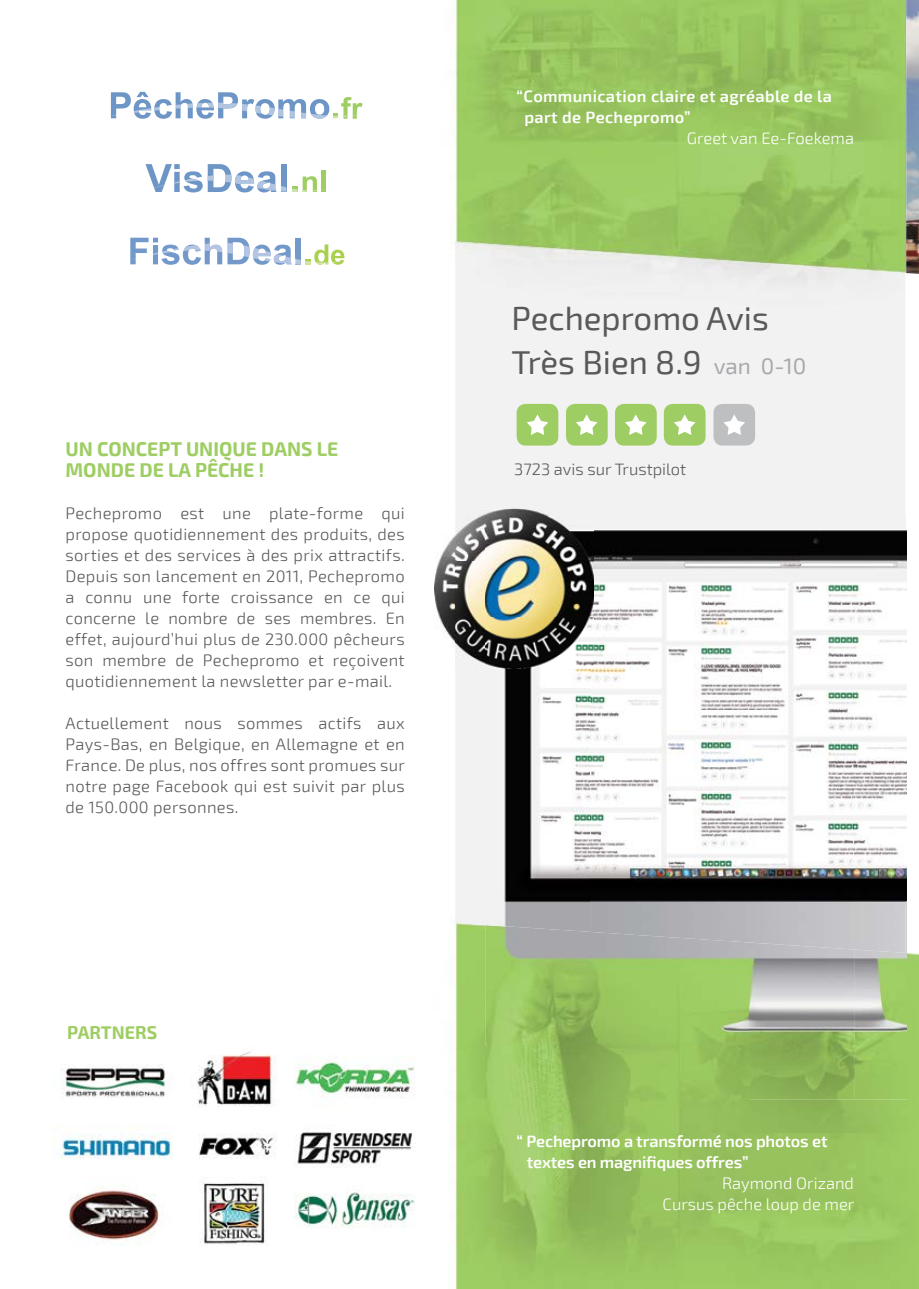
<style>
.page{position:relative;width:919px;height:1289px;background:#fff}
.page>*{position:absolute;margin:0;border:0;box-sizing:border-box;transform-origin:0 0}
.t1{font:33px/43.8px "Exo 2";color:#58595b}
.t2{font:700 19.5px/21px "Exo 2";color:#9ece63}
.t3{font:700 18px "Exo 2";color:#9ece63}
.t4{font:300 16.5px/21px "Exo 2";letter-spacing:.02em;color:#58595b;text-align:justify}
.t5{font:600 16.5px/21px "Exo 2";letter-spacing:-.01em;color:#fff}
.t6{font:300 16.5px/21px "Exo 2";color:#fff;text-align:right}
.t7{font:600 16.5px/21px "Exo 2";letter-spacing:.02em;color:#fff}
.t8{font:300 16.5px "Exo 2";color:#58595b}
.s1{font-size:22.5px;color:#a7a9ac}
</style>
<div class="page">
<img style="left:60px;top:0;width:858px;height:1288px">
<img style="left:455px;top:241px;width:400px;height:275px">
<img style="left:854px;top:269px;width:52px;height:830px">
<img style="left:455px;top:562px;width:30px;height:362px">
<svg style="left:109px;top:92px;width:253px;height:27px"></svg>
<svg style="left:127px;top:238px;width:217px;height:27px"></svg>
<img style="left:286px;top:175px;width:35px;height:17px">
<hr style="left:321px;top:171px;width:4px;height:21px;background:#9ece63">
<svg style="left:145px;top:164px;width:141px;height:28px"></svg>
<svg style="left:292px;top:176px;width:34px;height:16px"></svg>
<img style="left:906px;top:0;width:12px;height:274px">
<img style="left:485px;top:931px;width:263px;height:168px">
<img style="left:748px;top:952px;width:106px;height:147px">
<img style="left:590px;top:516px;width:315px;height:436px">
<img style="left:485px;top:668px;width:105px;height:263px">
<div style="left:516px;top:404px;width:42px;height:41px;background:#9ece63;border-radius:9px"></div>
<div style="left:566px;top:404px;width:41px;height:41px;background:#9ece63;border-radius:9px"></div>
<div style="left:615px;top:404px;width:41px;height:41px;background:#9ece63;border-radius:9px"></div>
<div style="left:663px;top:404px;width:42px;height:41px;background:#9ece63;border-radius:9px"></div>
<img style="left:713px;top:404px;width:42px;height:41px">
<svg style="left:526px;top:414px;width:22px;height:21px"></svg>
<svg style="left:576px;top:414px;width:21px;height:21px"></svg>
<svg style="left:625px;top:414px;width:21px;height:21px"></svg>
<svg style="left:674px;top:414px;width:21px;height:21px"></svg>
<svg style="left:723px;top:414px;width:22px;height:21px"></svg>
<img style="left:434px;top:509px;width:21px;height:159px">
<img style="left:455px;top:509px;width:139px;height:53px">
<img style="left:485px;top:516px;width:109px;height:152px">
<p class="t2" style="left:66px;top:439px;width:274px">UN CONCEPT UNIQUE DANS LE<br>MONDE DE LA PÊCHE !</p>
<p class="t4" style="left:66px;top:503px;width:340px">Pechepromo est une plate-forme qui propose quotidiennement des produits, des sorties et des services à des prix attractifs.<br>Depuis son lancement en 2011, Pechepromo a connu une forte croissance en ce qui concerne le nombre de ses membres. En effet, aujourd’hui plus de 230.000 pêcheurs son membre de Pechepromo et reçoivent quotidiennement la newsletter par e-mail.</p>
<p class="t4" style="left:66px;top:713px;width:341px">Actuellement nous sommes actifs aux Pays-Bas, en Belgique, en Allemagne et en France. De plus, nos offres sont promues sur notre page Facebook qui est suivit par plus de 150.000 personnes.</p>
<p class="t3" style="left:67px;top:1022px;width:91px">PARTNERS</p>
<p class="t7" style="left:524px;top:86px;width:309px;text-indent:-8px">“Communication claire et agréable de la part de Pechepromo”</p>
<p class="t6" style="left:687px;top:128px;width:168px">Greet van Ee-Foekema</p>
<h1 class="t1" style="left:511px;top:297px;width:296px">Pechepromo Avis<br>Très Bien 8.9 <span class="s1">van 0-10</span></h1>
<p class="t8" style="left:514px;top:460px;width:174px">3723 avis sur Trustpilot</p>
<p class="t5" style="left:526px;top:1130px;width:302px;text-indent:-10px">“ Pechepromo a transformé nos photos et textes en magnifiques offres”</p>
<p class="t6" style="left:662px;top:1172px;width:193px">Raymond Orizand<br>Cursus pêche loup de mer</p>
</div>
